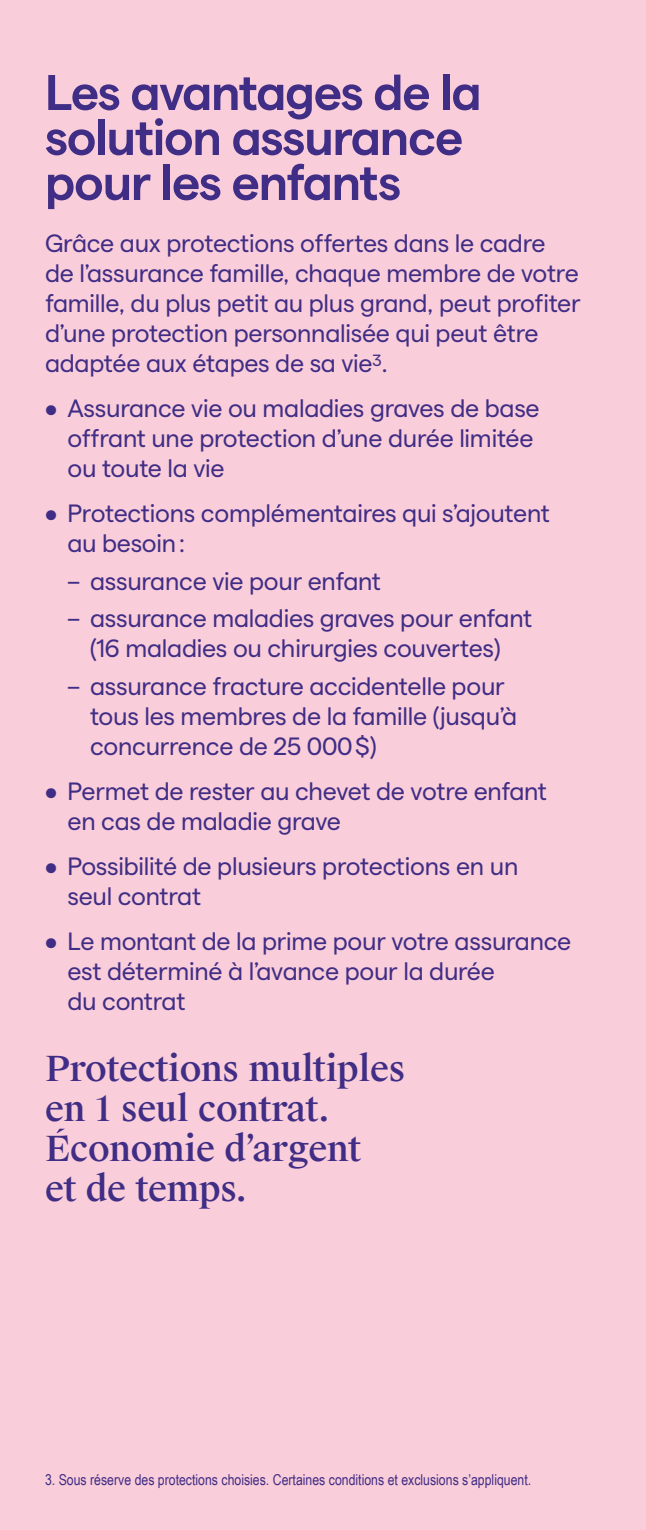
<style>
.page{position:relative;width:646px;height:1530px;background:#f9cdd9}
.page>*{position:absolute;margin:0;border:0;box-sizing:border-box;transform-origin:0 0}
.t1{font:600 50px/45px "Matter";letter-spacing:-.025em;color:#402d85}
.t2{font:500 35px/40px "Suisse Works";letter-spacing:-.01em;color:#402d85}
.t3{font:25px/30px "Matter";letter-spacing:-.01em;color:#402d85}
.t4{font:15px "Arial Narrow";color:#402d85}
</style>
<div class="page">
<h1 class="t1" style="left:45px;top:66px;width:438px">Les avantages de la solution assurance pour les enfants</h1>
<p class="t3" style="left:45px;top:227px;width:537px">Grâce aux protections offertes dans le cadre de l’assurance famille, chaque membre de votre famille, du plus petit au plus grand, peut profiter d’une protection personnalisée qui peut être adaptée aux étapes de sa vie<sup>3</sup>.</p>
<p class="t3" style="left:67px;top:392px;width:474px;text-indent:-22px">• Assurance vie ou maladies graves de base offrant une protection d’une durée limitée ou toute la vie</p>
<p class="t3" style="left:67px;top:497px;width:484px;text-indent:-22px">• Protections complémentaires qui s’ajoutent au besoin:</p>
<p class="t3" style="left:67px;top:564px;width:315px">– assurance vie pour enfant</p>
<p class="t3" style="left:67px;top:602px;width:466px;text-align:center">– assurance maladies graves pour enfant (16 maladies ou chirurgies couvertes)</p>
<p class="t3" style="left:90px;top:669px;width:428px;text-indent:-22px">– assurance fracture accidentelle pour tous les membres de la famille (jusqu’à concurrence de 25 000$)</p>
<p class="t3" style="left:67px;top:774px;width:481px;text-indent:-22px">• Permet de rester au chevet de votre enfant en cas de maladie grave</p>
<p class="t3" style="left:67px;top:849px;width:452px;text-indent:-22px">• Possibilité de plusieurs protections en un seul contrat</p>
<p class="t3" style="left:67px;top:924px;width:505px;text-indent:-22px">• Le montant de la prime pour votre assurance est déterminé à l’avance pour la durée<br>du contrat</p>
<h2 class="t2" style="left:45px;top:1049px;width:362px">Protections multiples en 1 seul contrat.<br>Économie d’argent<br>et de temps.</h2>
<p class="t4" style="left:45px;top:1469px;width:488px">3. Sous réserve des protections choisies. Certaines conditions et exclusions s’appliquent.</p>
</div>
